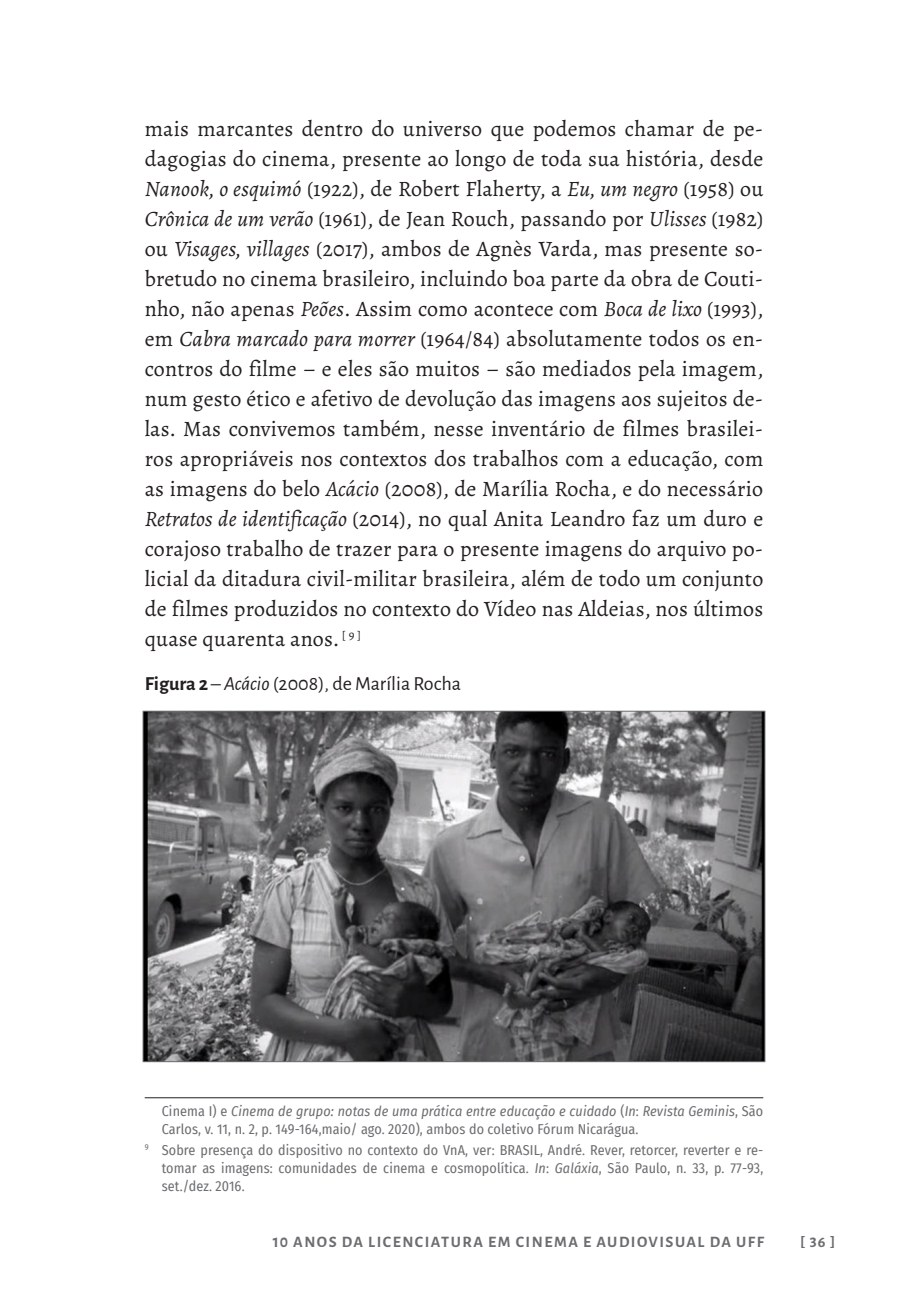
<style>
.page{position:relative;width:908px;height:1304px;background:#fff}
.page>*{position:absolute;margin:0;border:0;box-sizing:border-box;transform-origin:0 0}
.t1{font:22px/30px "Alegreya";letter-spacing:.01em;color:#231f20;text-align:justify}
.t2{font:20px "Alegreya Sans";color:#231f20}
.t3{font:700 16px "Alegreya Sans";letter-spacing:.095em;color:#6c6d70}
.t4{font:14px/18px "Fira Sans Condensed";letter-spacing:.01em;color:#6c6d70}
.s1{font-style:italic}
.s2{font-weight:700}
</style>
<div class="page">
<img style="left:145px;top:713px;width:617px;height:347px">
<hr style="left:145px;top:1097px;width:618px;height:1px;background:#231f20">
<p class="t1" style="left:145px;top:113px;width:620px">mais marcantes dentro do universo que podemos chamar de pe&shy;dagogias do cinema, presente ao longo de toda sua história, desde <span class="s1">Nanook, o esquimó</span> (1922), de Robert Flaherty, a <span class="s1">Eu, um negro</span> (1958) ou <span class="s1">Crônica de um verão</span> (1961), de Jean Rouch, passando por <span class="s1">Ulisses</span> (1982) ou <span class="s1">Visages, villages</span> (2017), ambos de Agnès Varda, mas presente so&shy;bretudo no cinema brasileiro, incluindo boa parte da obra de Couti&shy;nho, não apenas <span class="s1">Peões</span>. Assim como acontece com <span class="s1">Boca de lixo</span> (1993), em <span class="s1">Cabra marcado para morrer</span> (1964/84) absolutamente todos os en&shy;contros do filme – e eles são muitos – são mediados pela imagem, num gesto ético e afetivo de devolução das imagens aos sujeitos de&shy;las. Mas convivemos também, nesse inventário de filmes brasilei&shy;ros apropriáveis nos contextos dos trabalhos com a educação, com as imagens do belo <span class="s1">Acácio</span> (2008), de Marília Rocha, e do necessário <span class="s1">Retratos de identificação</span> (2014), no qual Anita Leandro faz um duro e corajoso trabalho de trazer para o presente imagens do arquivo po&shy;licial da ditadura civil-militar brasileira, além de todo um conjunto de filmes produzidos no contexto do Vídeo nas Aldeias, nos últimos quase quarenta anos. <sup>[</sup> <sup>9</sup> <sup>]</sup></p>
<p class="t2" style="left:145px;top:669px;width:318px"><span class="s2">Figura 2</span> – <span class="s1">Acácio</span> (2008), de Marília Rocha</p>
<p class="t4" style="left:162px;top:1101px;width:602px">Cinema I) e <span class="s1">Cinema de grupo: notas de uma prática entre educação e cuidado</span> (<span class="s1">In</span>: <span class="s1">Revista Geminis</span>, São<br>Carlos, v. 11, n. 2, p. 149-164,maio/ ago. 2020), ambos do coletivo Fórum Nicarágua.</p>
<p class="t4" style="left:162px;top:1140px;width:602px;text-align:justify;text-indent:-17px"><sup>9</sup> Sobre presença do dispositivo no contexto do VnA, ver: BRASIL, André. Rever, retorcer, reverter e re&shy;tomar as imagens: comunidades de cinema e cosmopolítica. <span class="s1">In</span>: <span class="s1">Galáxia</span>, São Paulo, n. 33, p. 77-93, set./dez. 2016.</p>
<p class="t3" style="left:272px;top:1230px;width:492px">10 ANOS DA LICENCIATURA EM CINEMA E AUDIOVISUAL DA UFF</p>
<p class="t3" style="left:799px;top:1230px;width:37px">[ 36 ]</p>
</div>
